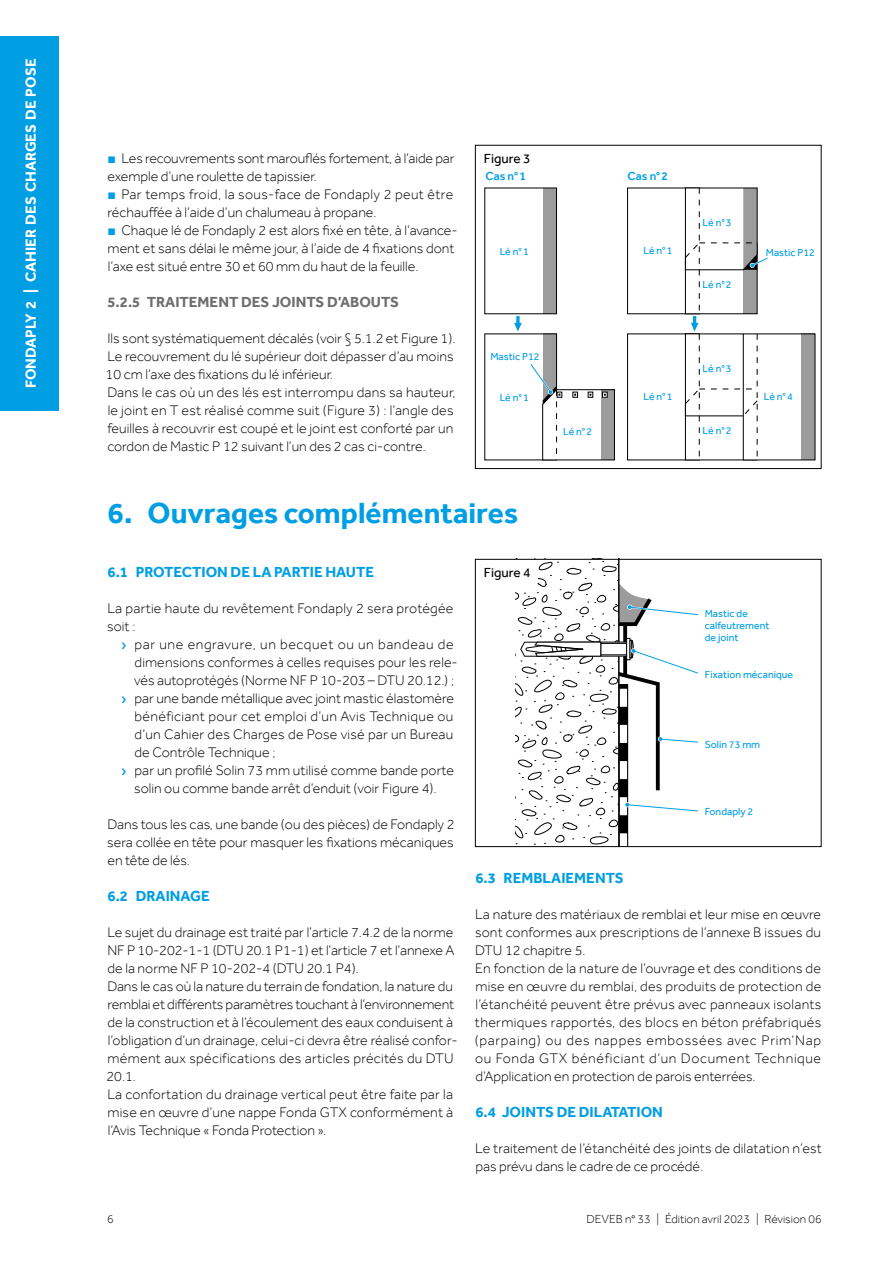
<style>
.page{position:relative;width:893px;height:1263px;background:#fff}
.page>*{position:absolute;margin:0;border:0;box-sizing:border-box;transform-origin:0 0}
.t1{font:700 30px "Effra";color:#009ee3}
.t2{font:700 15px "Effra";color:#009ee3}
.t3{font:700 15px "Effra";color:#fff}
.t4{font:700 15px "Effra";color:#6e6e6e}
._15-Int-Texte-01{font:300 14.25px/18px "Effra";color:#000}
._15-Int-Texte-01-espace_avant{font:300 14.25px/18px "Effra";letter-spacing:.005em;color:#000;text-align:justify}
.t5{font:13.5px "Effra";color:#000}
.t6{font:300 12px "Effra";color:#000}
.t7{font:500 12px "Effra";color:#009ee3}
.t8{font:10.5px/12px "Effra";color:#009ee3}
.s1{color:#009ee3}
</style>
<div class="page">
<div style="left:0;top:36px;width:59px;height:375px;background:#009ee3"></div>
<div style="left:484px;top:188px;width:73px;height:126px;border:1px solid #000"></div>
<div style="left:543px;top:188px;width:13px;height:126px;background:#9c9c9c"></div>
<div style="left:543px;top:334px;width:14px;height:126px;background:#9c9c9c"></div>
<svg style="left:514px;top:316px;width:8px;height:16px"></svg>
<div style="left:627px;top:188px;width:73px;height:126px;border:1px solid #000"></div>
<div style="left:627px;top:333px;width:73px;height:127px;border:1px solid #000"></div>
<div style="left:801px;top:334px;width:14px;height:126px;background:#9c9c9c"></div>
<svg style="left:529px;top:362px;width:86px;height:99px"></svg>
<svg style="left:684px;top:187px;width:85px;height:274px"></svg>
<div style="left:475px;top:145px;width:346px;height:324px;border:1px solid #000"></div>
<svg style="left:515px;top:561px;width:184px;height:284px"></svg>
<div style="left:475px;top:559px;width:346px;height:288px;border:1px solid #000"></div>
<div style="left:479px;top:563px;width:59px;height:20px;background:#fff"></div>
<p class="t3" style="left:22px;top:388px;width:330px;rotate:-90deg">FONDAPLY 2 | CAHIER DES CHARGES DE POSE</p>
<p class="_15-Int-Texte-01" style="left:107px;top:149px;width:349px"><span class="s1">■</span> Les recouvrements sont marouflés fortement, à l’aide par exemple d’une roulette de tapissier.</p>
<p class="_15-Int-Texte-01" style="left:108px;top:185px;width:347px"><span class="s1">■</span> Par temps froid, la sous‑face de Fondaply 2 peut être réchauffée à l’aide d’un chalumeau à propane.</p>
<p class="_15-Int-Texte-01" style="left:108px;top:221px;width:352px"><span class="s1">■</span> Chaque lé de Fondaply 2 est alors fixé en tête, à l’avance&shy;ment et sans délai le même jour, à l’aide de 4 fixations dont l’axe est situé entre 30 et 60 mm du haut de la feuille.</p>
<p class="t4" style="left:107px;top:293px;width:293px">5.2.5 TRAITEMENT DES JOINTS D’ABOUTS</p>
<p class="_15-Int-Texte-01" style="left:107px;top:329px;width:349px">Ils sont systématiquement décalés (voir § 5.1.2 et Figure 1).</p>
<p class="_15-Int-Texte-01" style="left:106px;top:347px;width:349px">Le recouvrement du lé supérieur doit dépasser d’au moins<br>10 cm l’axe des fixations du lé inférieur.</p>
<p class="_15-Int-Texte-01" style="left:107px;top:383px;width:350px">Dans le cas où un des lés est interrompu dans sa hauteur, le joint en T est réalisé comme suit (Figure 3) : l’angle des feuilles à recouvrir est coupé et le joint est conforté par un cordon de Mastic P 12 suivant l’un des 2 cas ci-contre.</p>
<p class="t5" style="left:484px;top:150px;width:48px">Figure 3</p>
<p class="t7" style="left:485px;top:169px;width:42px">Cas n°1</p>
<p class="t7" style="left:627px;top:169px;width:42px">Cas n°2</p>
<p class="t8" style="left:703px;top:217px;width:31px">Lé n°3</p>
<p class="t8" style="left:643px;top:245px;width:31px">Lé n°1</p>
<p class="t8" style="left:500px;top:245px;width:31px">Lé n°1</p>
<p class="t8" style="left:766px;top:246px;width:51px">Mastic P12</p>
<p class="t8" style="left:490px;top:351px;width:51px">Mastic P12</p>
<p class="t8" style="left:703px;top:278px;width:31px">Lé n°2</p>
<p class="t8" style="left:703px;top:363px;width:31px">Lé n°3</p>
<p class="t8" style="left:500px;top:391px;width:31px">Lé n°1</p>
<p class="t8" style="left:764px;top:391px;width:31px">Lé n°4</p>
<p class="t8" style="left:563px;top:425px;width:31px">Lé n°2</p>
<p class="t8" style="left:643px;top:391px;width:31px">Lé n°1</p>
<p class="t8" style="left:703px;top:424px;width:31px">Lé n°2</p>
<p class="t1" style="left:107px;top:495px;width:412px">6. Ouvrages complémentaires</p>
<p class="t2" style="left:108px;top:563px;width:268px">6.1 PROTECTION DE LA PARTIE HAUTE</p>
<p class="_15-Int-Texte-01" style="left:107px;top:599px;width:348px">La partie haute du revêtement Fondaply 2 sera protégée soit :</p>
<p class="_15-Int-Texte-01" style="left:134px;top:635px;width:325px">par une engravure, un becquet ou un bandeau de dimensions conformes à celles requises pour les rele&shy;vés autoprotégés (Norme NF P 10-203 – DTU 20.12.) ;</p>
<p class="_15-Int-Texte-01" style="left:135px;top:689px;width:321px;text-align:justify">par une bande métallique avec joint mastic élastomère bénéficiant pour cet emploi d’un Avis Technique ou d’un Cahier des Charges de Pose visé par un Bureau de Contrôle Technique ;</p>
<p class="_15-Int-Texte-01" style="left:134px;top:761px;width:321px">par un profilé Solin 73 mm utilisé comme bande porte solin ou comme bande arrêt d’enduit (voir Figure 4).</p>
<p class="_15-Int-Texte-01-espace_avant" style="left:107px;top:815px;width:349px">Dans tous les cas, une bande (ou des pièces) de Fondaply 2 sera collée en tête pour masquer les fixations mécaniques en tête de lés.</p>
<p class="t2" style="left:108px;top:887px;width:104px">6.2 DRAINAGE</p>
<p class="_15-Int-Texte-01" style="left:107px;top:923px;width:349px;text-align:justify">Le sujet du drainage est traité par l’article 7.4.2 de la norme NF P 10-202-1-1 (DTU 20.1 P1-1) et l’article 7 et l’annexe A de la norme NF P 10-202-4 (DTU 20.1 P4).</p>
<p class="_15-Int-Texte-01" style="left:106px;top:977px;width:353px">Dans le cas où la nature du terrain de fondation, la nature du remblai et différents paramètres touchant à l’environnement de la construction et à l’écoulement des eaux conduisent à l’obligation d’un drainage, celui-ci devra être réalisé confor&shy;mément aux spécifications des articles précités du DTU 20.1.</p>
<p class="_15-Int-Texte-01" style="left:107px;top:1085px;width:347px;text-align:justify">La confortation du drainage vertical peut être faite par la mise en œuvre d’une nappe Fonda GTX conformément à l’Avis Technique « Fonda Protection ».</p>
<p class="t5" style="left:484px;top:564px;width:48px">Figure 4</p>
<p class="t8" style="left:705px;top:607px;width:66px">Mastic de calfeutrement de joint</p>
<p class="t8" style="left:705px;top:669px;width:90px">Fixation mécanique</p>
<p class="t8" style="left:705px;top:738px;width:57px">Solin 73 mm</p>
<p class="t8" style="left:705px;top:806px;width:50px">Fondaply 2</p>
<p class="t2" style="left:475px;top:869px;width:150px">6.3 REMBLAIEMENTS</p>
<p class="_15-Int-Texte-01" style="left:475px;top:905px;width:348px;text-align:justify">La nature des matériaux de remblai et leur mise en œuvre sont conformes aux prescriptions de l’annexe B issues du DTU 12 chapitre 5.</p>
<p class="_15-Int-Texte-01" style="left:475px;top:959px;width:348px;text-align:justify">En fonction de la nature de l’ouvrage et des conditions de mise en œuvre du remblai, des produits de protection de l’étanchéité peuvent être prévus avec panneaux isolants thermiques rapportés, des blocs en béton préfabriqués (parpaing) ou des nappes embossées avec Prim’Nap ou Fonda GTX bénéficiant d’un Document Technique d’Application en protection de parois enterrées.</p>
<p class="t2" style="left:475px;top:1103px;width:189px">6.4 JOINTS DE DILATATION</p>
<p class="_15-Int-Texte-01" style="left:475px;top:1139px;width:348px">Le traitement de l’étanchéité des joints de dilatation n’est pas prévu dans le cadre de ce procédé.</p>
<p class="t6" style="left:107px;top:1211px;width:8px">6</p>
<p class="t6" style="left:586px;top:1211px;width:236px">DEVEB n° 33 | Édition avril 2023 | Révision 06</p>
</div>
